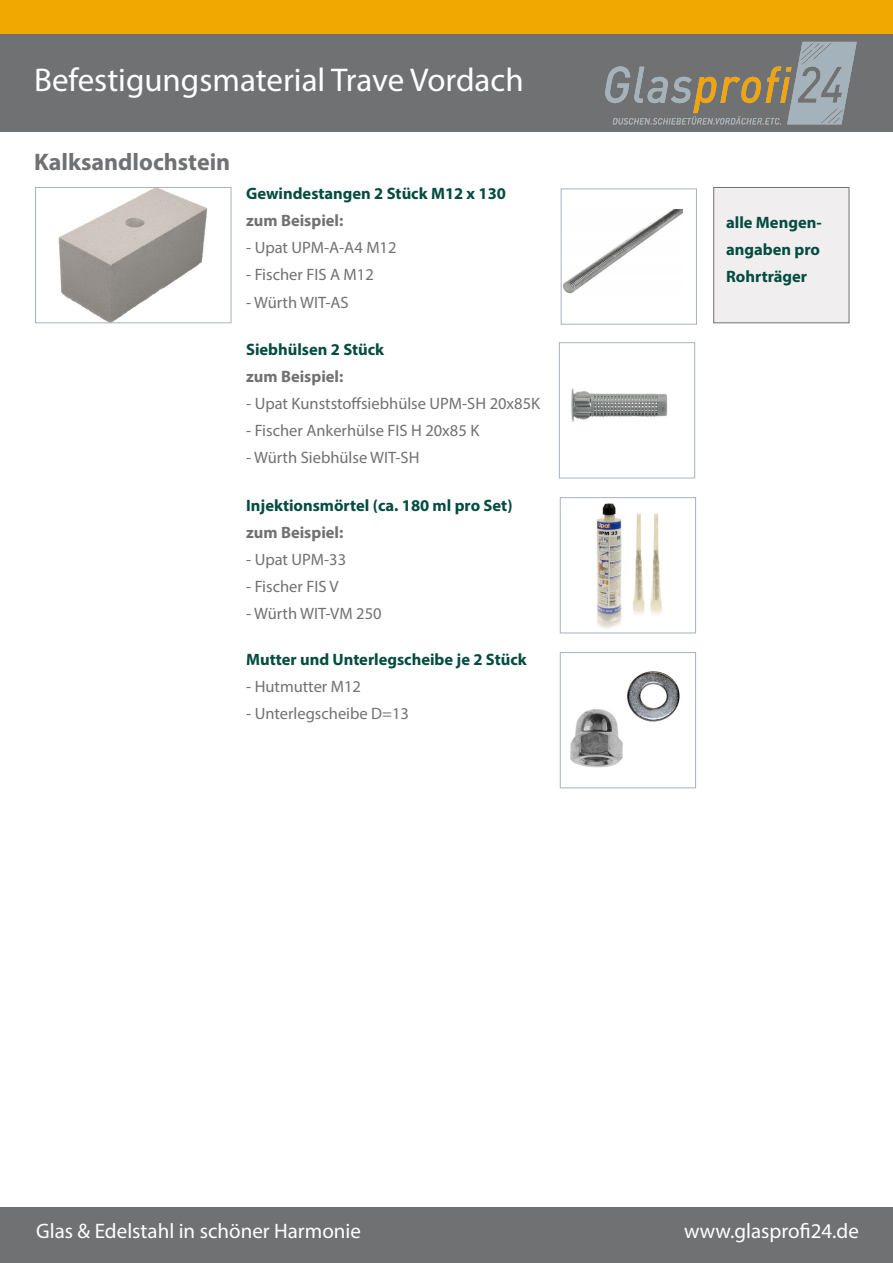
<style>
.page{position:relative;width:893px;height:1263px;background:#fff}
.page>*{position:absolute;margin:0;border:0;box-sizing:border-box;transform-origin:0 0}
.t1{font:33px "Myriad Pro";color:#fff}
.t2{font:700 24px "Myriad Pro";color:#707173}
.t3{font:21px "Myriad Pro";color:#fff}
.t4{font:16.5px "Myriad Pro";color:#707173}
.t5{font:700 16.5px/27px "Myriad Pro";color:#034c40;text-align:justify}
.t6{font:700 16.5px "Myriad Pro";color:#707173}
</style>
<div class="page">
<div style="left:0;top:1208px;width:893px;height:55px;background:#707173"></div>
<div style="left:0;top:34px;width:893px;height:98px;background:#707173"></div>
<div style="left:0;top:0;width:893px;height:34px;background:#f0a900"></div>
<img style="left:605px;top:41px;width:252px;height:84px">
<div style="left:713px;top:187px;width:136px;height:136px;background:#f0eeef;border:1px solid #707173"></div>
<img style="left:563px;top:209px;width:120px;height:85px">
<div style="left:561px;top:188px;width:136px;height:137px;border:1px solid #a8b3bf"></div>
<img style="left:570px;top:671px;width:110px;height:97px">
<div style="left:560px;top:652px;width:136px;height:136px;border:1px solid #a8b3bf"></div>
<img style="left:58px;top:189px;width:150px;height:132px">
<div style="left:35px;top:187px;width:196px;height:136px;border:1px solid #a8b3bf"></div>
<img style="left:596px;top:503px;width:66px;height:126px">
<div style="left:560px;top:497px;width:136px;height:136px;border:1px solid #a8b3bf"></div>
<img style="left:571px;top:388px;width:97px;height:34px">
<div style="left:559px;top:342px;width:136px;height:136px;border:1px solid #a8b3bf"></div>
<h1 class="t1" style="left:34px;top:60px;width:491px">Befestigungsmaterial Trave Vordach</h1>
<p class="t2" style="left:34px;top:146px;width:198px">Kalksandlochstein</p>
<p class="t5" style="left:246px;top:180px;width:261px">Gewindestangen 2 Stück M12 x 130</p>
<p class="t6" style="left:246px;top:210px;width:99px">zum Beispiel:</p>
<p class="t4" style="left:246px;top:238px;width:152px">- Upat UPM-A-A4 M12</p>
<p class="t4" style="left:246px;top:265px;width:129px">- Fischer FIS A M12</p>
<p class="t4" style="left:246px;top:292px;width:104px">- Würth WIT-AS</p>
<p class="t5" style="left:246px;top:335px;width:140px">Siebhülsen 2 Stück</p>
<p class="t6" style="left:246px;top:365px;width:99px">zum Beispiel:</p>
<p class="t4" style="left:246px;top:393px;width:295px">- Upat Kunststoffsiebhülse UPM-SH 20x85K</p>
<p class="t4" style="left:246px;top:420px;width:235px">- Fischer Ankerhülse FIS H 20x85 K</p>
<p class="t4" style="left:246px;top:447px;width:175px">- Würth Siebhülse WIT-SH</p>
<p class="t5" style="left:246px;top:491px;width:268px">Injektionsmörtel (ca. 180 ml pro Set)</p>
<p class="t6" style="left:246px;top:521px;width:99px">zum Beispiel:</p>
<p class="t4" style="left:246px;top:549px;width:102px">- Upat UPM-33</p>
<p class="t4" style="left:246px;top:576px;width:94px">- Fischer FIS V</p>
<p class="t4" style="left:246px;top:603px;width:137px">- Würth WIT-VM 250</p>
<p class="t5" style="left:246px;top:645px;width:282px">Mutter und Unterlegscheibe je 2 Stück</p>
<p class="t4" style="left:246px;top:676px;width:116px">- Hutmutter M12</p>
<p class="t4" style="left:246px;top:703px;width:164px">- Unterlegscheibe D=13</p>
<p class="t5" style="left:726px;top:209px;width:97px">alle Mengen&shy;angaben pro Rohrträger</p>
<p class="t3" style="left:36px;top:1218px;width:326px">Glas &amp; Edelstahl in schöner Harmonie</p>
<p class="t3" style="left:684px;top:1218px;width:176px">www.glasprofi24.de</p>
</div>
